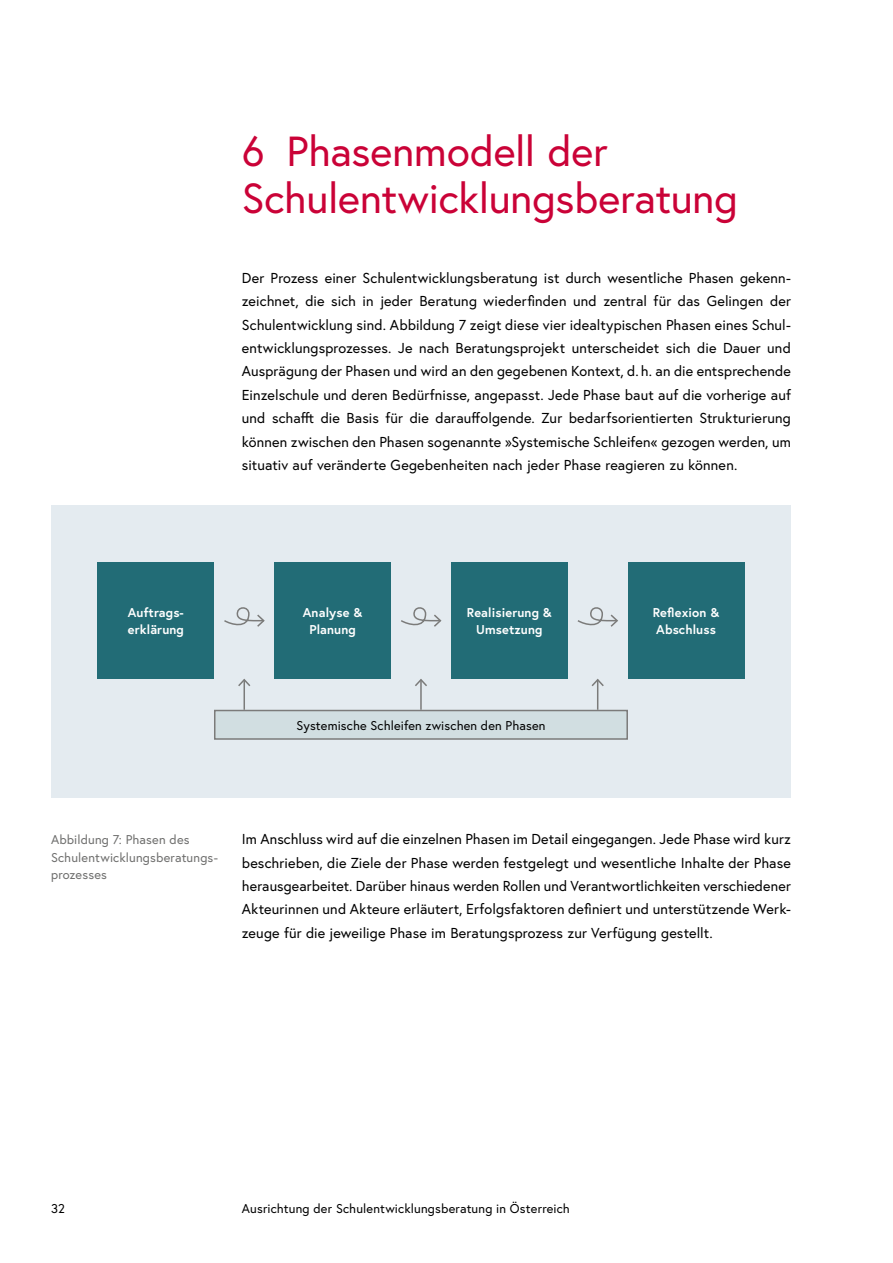
<style>
.page{position:relative;width:893px;height:1263px;background:#fff}
.page>*{position:absolute;margin:0;border:0;box-sizing:border-box;transform-origin:0 0}
.t1{font:42px/46.8px "Europa Austria";letter-spacing:-.005em;color:#ca0237}
.p_Abstand_danach{font:14.4px/23.4px "Europa Austria";letter-spacing:.01em;color:#000;text-align:justify}
.t2{font:12.75px "Europa Austria";letter-spacing:.01em;color:#000}
.t3{font:700 12.75px/17.5px "Europa Austria";letter-spacing:.01em;color:#fff;text-align:center}
.p_Bildbeschriftung{font:12.75px/17.5px "Europa Austria";letter-spacing:.015em;color:#6f6f6e}
</style>
<div class="page">
<div style="left:51px;top:505px;width:740px;height:292px;background:#e4ebf0"></div>
<div style="left:275px;top:563px;width:116px;height:116px;background:#226c76"></div>
<div style="left:215px;top:710px;width:412px;height:29px;background:#d1dee1"></div>
<div style="left:214px;top:710px;width:414px;height:30px;border:2px solid #7b7b7a"></div>
<div style="left:628px;top:563px;width:116px;height:116px;background:#226c76"></div>
<div style="left:98px;top:563px;width:116px;height:116px;background:#226c76"></div>
<div style="left:451px;top:563px;width:116px;height:116px;background:#226c76"></div>
<hr style="left:243px;top:680px;width:2px;height:30px;background:#7b7b7a">
<svg style="left:238px;top:678px;width:13px;height:10px"></svg>
<svg style="left:224px;top:607px;width:41px;height:20px"></svg>
<svg style="left:401px;top:607px;width:41px;height:20px"></svg>
<svg style="left:577px;top:607px;width:41px;height:20px"></svg>
<hr style="left:420px;top:680px;width:2px;height:30px;background:#7b7b7a">
<svg style="left:415px;top:679px;width:12px;height:9px"></svg>
<hr style="left:597px;top:680px;width:1px;height:30px;background:#7b7b7a">
<svg style="left:591px;top:678px;width:13px;height:10px"></svg>
<h1 class="t1" style="left:242px;top:127px;width:497px">6 Phasenmodell der<br>Schulentwicklungsberatung</h1>
<p class="p_Abstand_danach" style="left:242px;top:266px;width:551px">Der Prozess einer Schulentwicklungsberatung ist durch wesentliche Phasen gekenn&shy;zeichnet, die sich in jeder Beratung wiederfinden und zentral für das Gelingen der Schulentwicklung sind. Abbildung 7 zeigt diese vier idealtypischen Phasen eines Schul&shy;entwicklungsprozesses. Je nach Beratungsprojekt unterscheidet sich die Dauer und Ausprägung der Phasen und wird an den gegebenen Kontext, d. h. an die entsprechende Einzelschule und deren Bedürfnisse, angepasst. Jede Phase baut auf die vorherige auf und schafft die Basis für die darauffolgende. Zur bedarfsorientierten Strukturierung können zwischen den Phasen sogenannte »Systemische Schleifen« gezogen werden, um situativ auf veränderte Gegebenheiten nach jeder Phase reagieren zu können.</p>
<p class="t3" style="left:128px;top:603px;width:58px;text-align:left">Auftrags&shy;erklärung</p>
<p class="t3" style="left:467px;top:603px;width:87px">Realisierung &amp;<br>Umsetzung</p>
<p class="t3" style="left:303px;top:603px;width:61px">Analyse &amp;<br>Planung</p>
<p class="t2" style="left:296px;top:717px;width:250px">Systemische Schleifen zwischen den Phasen</p>
<p class="t3" style="left:653px;top:603px;width:68px;text-align:left">Reflexion &amp;<br>Abschluss</p>
<p class="p_Bildbeschriftung" style="left:51px;top:831px;width:168px">Abbildung 7: Phasen des<br>Schulentwicklungsberatungs&shy;prozesses</p>
<p class="p_Abstand_danach" style="left:242px;top:827px;width:551px">Im Anschluss wird auf die einzelnen Phasen im Detail eingegangen. Jede Phase wird kurz beschrieben, die Ziele der Phase werden festgelegt und wesentliche Inhalte der Phase herausgearbeitet. Darüber hinaus werden Rollen und Verantwortlichkeiten verschiedener Akteurinnen und Akteure erläutert, Erfolgsfaktoren definiert und unterstützende Werk&shy;zeuge für die jeweilige Phase im Beratungsprozess zur Verfügung gestellt.</p>
<p class="t2" style="left:51px;top:1200px;width:15px">32</p>
<p class="t2" style="left:242px;top:1200px;width:329px">Ausrichtung der Schulentwicklungsberatung in Österreich</p>
</div>
